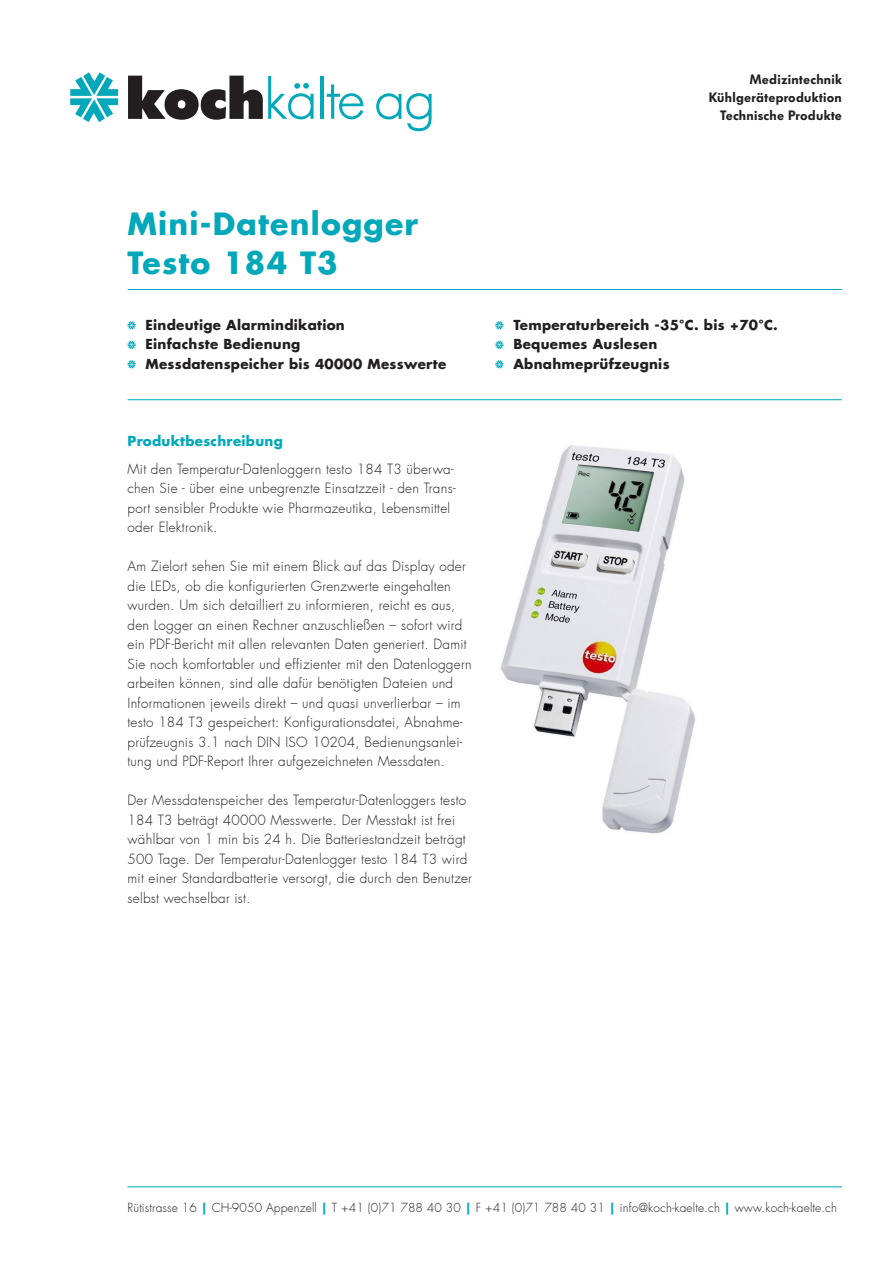
<style>
.page{position:relative;width:893px;height:1263px;background:#fff}
.page>*{position:absolute;margin:0;border:0;box-sizing:border-box;transform-origin:0 0}
.Haupttitel{font:700 30px "Futura";letter-spacing:.04em;color:#00a8b9}
.t1{font:300 13.5px/19.5px "Futura";letter-spacing:.02em;color:#231f20}
.Aufzählung{font:700 13.5px "Futura";letter-spacing:.02em;color:#231f20}
.t2{font:600 13.5px/18px "Futura BQ";letter-spacing:.02em;color:#231f20;text-align:right}
.Untertitel{font:700 13.5px "Futura";letter-spacing:.02em;color:#00a8b9}
.t3{font:300 12px "Futura";letter-spacing:.01em;color:#231f20}
.s1{font-weight:700;color:#00a8b9}
</style>
<div class="page">
<svg style="left:70px;top:72px;width:48px;height:50px"></svg>
<svg style="left:128px;top:76px;width:186px;height:44px"></svg>
<hr style="left:320px;top:76px;width:3px;height:43px;background:#00a8b9">
<svg style="left:327px;top:84px;width:37px;height:35px"></svg>
<svg style="left:376px;top:93px;width:56px;height:38px"></svg>
<hr style="left:128px;top:289px;width:714px;height:1px;background:#00a8b9">
<hr style="left:128px;top:399px;width:714px;height:1px;background:#00a8b9">
<hr style="left:128px;top:1186px;width:714px;height:1px;background:#00a8b9">
<img style="left:500px;top:445px;width:195px;height:389px">
<svg style="left:128px;top:321px;width:8px;height:9px"></svg>
<svg style="left:128px;top:341px;width:8px;height:8px"></svg>
<svg style="left:128px;top:360px;width:8px;height:9px"></svg>
<svg style="left:495px;top:321px;width:8px;height:9px"></svg>
<svg style="left:495px;top:341px;width:8px;height:8px"></svg>
<svg style="left:495px;top:360px;width:8px;height:9px"></svg>
<p class="Haupttitel" style="left:128px;top:204px;width:292px">Mini-Datenlogger</p>
<p class="Haupttitel" style="left:128px;top:243px;width:212px">Testo 184 T3</p>
<p class="Aufzählung" style="left:146px;top:315px;width:201px">Eindeutige Alarmindikation</p>
<p class="Aufzählung" style="left:146px;top:335px;width:156px">Einfachste Bedienung</p>
<p class="Aufzählung" style="left:146px;top:354px;width:302px">Messdatenspeicher bis 40000 Messwerte</p>
<p class="Untertitel" style="left:128px;top:432px;width:157px">Produktbeschreibung</p>
<p class="t1" style="left:128px;top:460px;width:329px">Mit den Temperatur-Datenloggern testo 184 T3 überwa&shy;chen Sie - über eine unbegrenzte Einsatzzeit - den Trans&shy;port sensibler Produkte wie Pharmazeutika, Lebensmittel oder Elektronik.</p>
<p class="t1" style="left:128px;top:557px;width:346px">Am Zielort sehen Sie mit einem Blick auf das Display oder die LEDs, ob die konfigurierten Grenzwerte eingehalten wurden. Um sich detailliert zu informieren, reicht es aus, den Logger an einen Rechner anzuschließen – sofort wird ein PDF-Bericht mit allen relevanten Daten generiert. Damit Sie noch komfortabler und effizienter mit den Datenloggern arbeiten können, sind alle dafür benötigten Dateien und Informationen jeweils direkt – und quasi unverlierbar – im testo 184 T3 gespeichert: Konfigurationsdatei, Abnahme&shy;prüfzeugnis 3.1 nach DIN ISO 10204, Bedienungsanlei&shy;tung und PDF-Report Ihrer aufgezeichneten Messdaten.</p>
<p class="t1" style="left:128px;top:791px;width:346px">Der Messdatenspeicher des Temperatur-Datenloggers testo 184 T3 beträgt 40000 Messwerte. Der Messtakt ist frei wählbar von 1 min bis 24 h. Die Batteriestandzeit beträgt 500 Tage. Der Temperatur-Datenlogger testo 184 T3 wird mit einer Standardbatterie versorgt, die durch den Benutzer selbst wechselbar ist.</p>
<p class="t2" style="left:709px;top:71px;width:135px">Medizintechnik<br>Kühlgeräteproduktion<br>Technische Produkte</p>
<p class="Aufzählung" style="left:513px;top:315px;width:266px">Temperaturbereich -35°C. bis +70°C.</p>
<p class="Aufzählung" style="left:513px;top:335px;width:145px">Bequemes Auslesen</p>
<p class="Aufzählung" style="left:513px;top:354px;width:158px">Abnahmeprüfzeugnis</p>
<p class="t3" style="left:128px;top:1200px;width:711px">Rütistrasse 16 <span class="s1">|</span> CH-9050 Appenzell <span class="s1">|</span> T +41 (0)71 788 40 30 <span class="s1">|</span> F +41 (0)71 788 40 31 <span class="s1">|</span> info@koch-kaelte.ch <span class="s1">|</span> www.koch-kaelte.ch</p>
</div>
